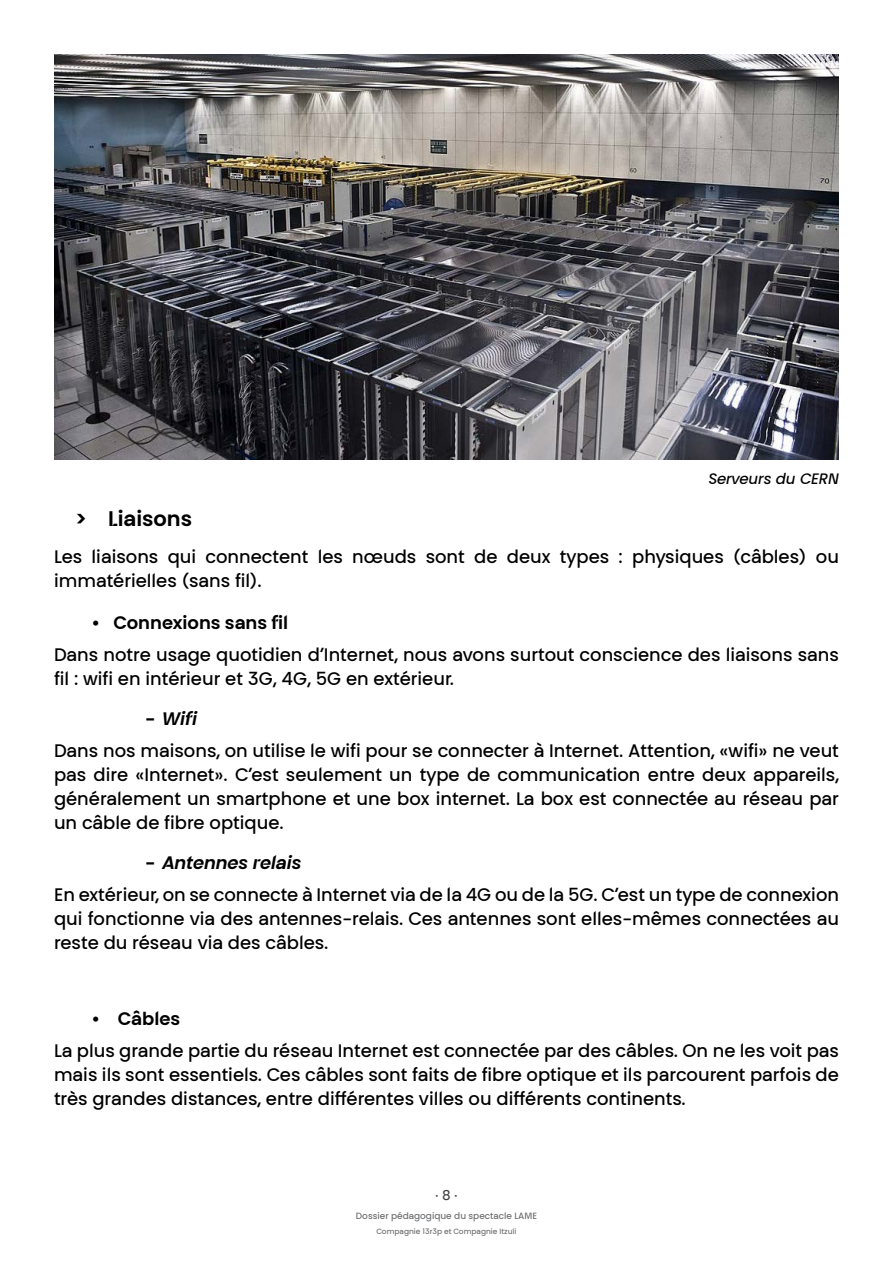
<style>
.page{position:relative;width:893px;height:1263px;background:#fff}
.page>*{position:absolute;margin:0;border:0;box-sizing:border-box;transform-origin:0 0}
.t1{font:600 21px "BBB Poppins TN Display";color:#000}
.t2{font:18px/24px "BBB Poppins TN Text";color:#000;text-align:justify}
.t3{font:600 18px "BBB Poppins TN Display";color:#000}
.t4{font:italic 600 18px "BBB Poppins TN Display";color:#000}
.t5{font:italic 15px "BBB Poppins TN Text";color:#000}
.t6{font:13.5px "BBB Poppins TN Text";color:#414042}
.t7{font:9px "BBB Poppins TN Text";color:#6d6e71}
.t8{font:7.5px "BBB Poppins TN Text";color:#6d6e71}
.s1{font-style:normal}
</style>
<div class="page">
<img style="left:54px;top:54px;width:785px;height:406px">
<p class="t5" style="left:708px;top:468px;width:132px">Serveurs du CERN</p>
<p class="t1" style="left:75px;top:504px;width:118px">&gt; Liaisons</p>
<p class="t2" style="left:54px;top:544px;width:786px">Les liaisons qui connectent les nœuds sont de deux types : physiques (câbles) ou immatérielles (sans fil).</p>
<p class="t3" style="left:91px;top:610px;width:198px">• Connexions sans fil</p>
<p class="t2" style="left:54px;top:643px;width:786px">Dans notre usage quotidien d’Internet, nous avons surtout conscience des liaisons sans fil : wifi en intérieur et 3G, 4G, 5G en extérieur.</p>
<p class="t4" style="left:145px;top:706px;width:53px"><span class="s1">-</span> Wifi</p>
<p class="t2" style="left:54px;top:739px;width:786px">Dans nos maisons, on utilise le wifi pour se connecter à Internet. Attention, «wifi» ne veut pas dire «Internet». C’est seulement un type de communication entre deux appareils, généralement un smartphone et une box internet. La box est connectée au réseau par un câble de fibre optique.</p>
<p class="t4" style="left:145px;top:850px;width:157px"><span class="s1">-</span> Antennes relais</p>
<p class="t2" style="left:54px;top:883px;width:787px">En extérieur, on se connecte à Internet via de la 4G ou de la 5G. C’est un type de connexion qui fonctionne via des antennes-relais. Ces antennes sont elles-mêmes connectées au reste du réseau via des câbles.</p>
<p class="t3" style="left:91px;top:1007px;width:90px">• Câbles</p>
<p class="t2" style="left:54px;top:1039px;width:786px">La plus grande partie du réseau Internet est connectée par des câbles. On ne les voit pas mais ils sont essentiels. Ces câbles sont faits de fibre optique et ils parcourent parfois de très grandes distances, entre différentes villes ou différents continents.</p>
<p class="t6" style="left:436px;top:1186px;width:23px">· 8 ·</p>
<p class="t7" style="left:356px;top:1210px;width:183px">Dossier pédagogique du spectacle LAME</p>
<p class="t8" style="left:376px;top:1227px;width:142px">Compagnie 13r3p et Compagnie Itzuli</p>
</div>
